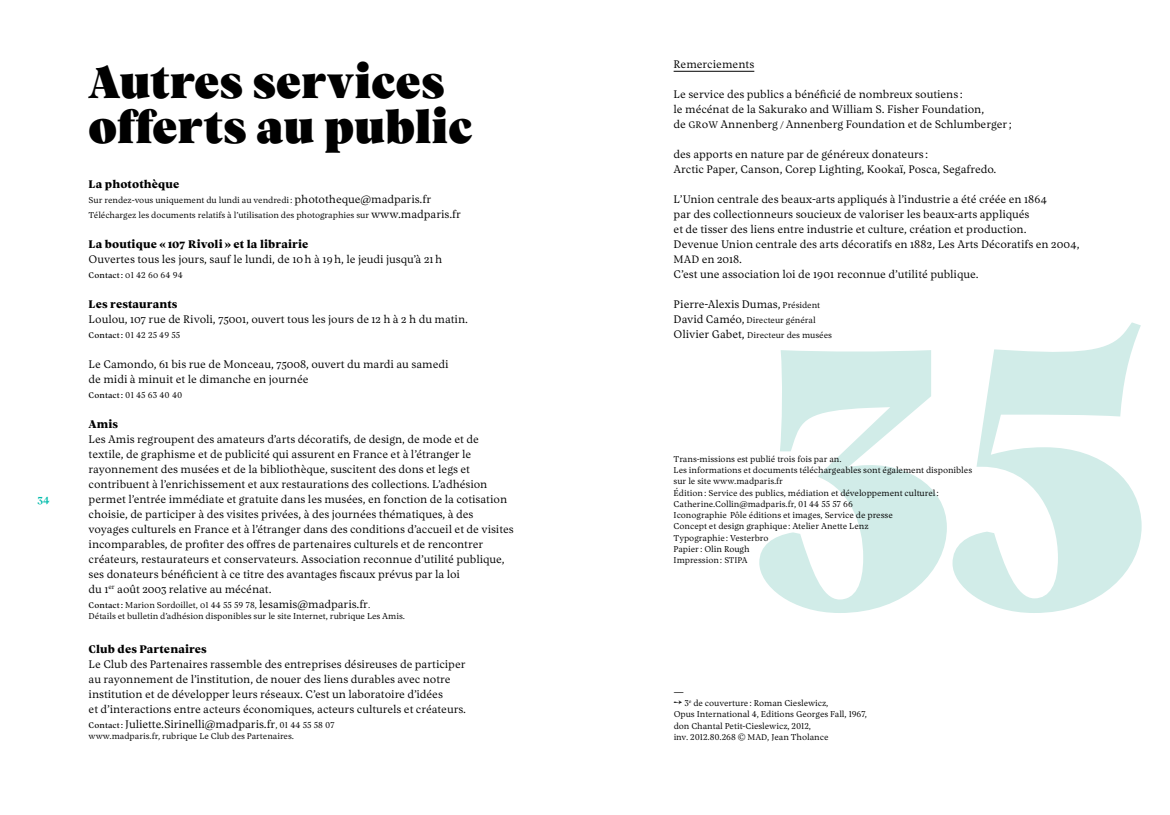
<style>
.page{position:relative;width:1170px;height:815px;background:#fff}
.page>*{position:absolute;margin:0;border:0;box-sizing:border-box;transform-origin:0 0}
.t1{font:46.25px/45px "Vesterbro Poster";letter-spacing:.02em;color:#000}
.t2{font:300 11.25px/15px "Vesterbro";letter-spacing:-.005em;color:#000}
.t3{font:800 11.25px "Vesterbro";letter-spacing:.01em;color:#000}
.t4{font:500 11.25px "Vesterbro";color:#00bcac}
.t5{font:300 10px "Vesterbro";color:#000}
.t6{font:300 8.75px/11.2px "Vesterbro";letter-spacing:-.005em;color:#000}
.s1{font-size:11.25px}
.s2{font-weight:400;font-size:8.38px}
.s3{font-size:8.75px}
.s4{font-size:9.75px}
.s5{font-size:11px}
.s6{font-size:8.5px}
</style>
<div class="page">
<svg style="left:759px;top:322px;width:382px;height:291px"></svg>
<hr style="left:673px;top:71px;width:81px;height:1px;background:#000">
<p class="t4" style="left:38px;top:492px;width:14px">34</p>
<h1 class="t1" style="left:89px;top:60px;width:385px">Autres services offerts au public</h1>
<p class="t3" style="left:89px;top:177px;width:92px">La photothèque</p>
<p class="t6" style="left:89px;top:193px;width:374px;line-height:15px">Sur rendez-vous uniquement du lundi au vendredi: <span class="s1">phototheque@madparis.fr<br></span>Téléchargez les documents relatifs à l’utilisation des photographies sur <span class="s1">www.madparis.fr</span></p>
<p class="t3" style="left:89px;top:237px;width:221px">La boutique «107 Rivoli» et la librairie</p>
<p class="t2" style="left:89px;top:252px;width:355px">Ouvertes tous les jours, sauf le lundi, de 10h à 19h, le jeudi jusqu’à 21h</p>
<p class="t6" style="left:89px;top:269px;width:96px"><span class="s2">Contact:</span> 01 42 60 64 94</p>
<p class="t3" style="left:89px;top:297px;width:90px">Les restaurants</p>
<p class="t2" style="left:89px;top:312px;width:381px">Loulou, 107 rue de Rivoli, 75001, ouvert tous les jours de 12 h à 2 h du matin.</p>
<p class="t6" style="left:89px;top:329px;width:93px"><span class="s2">Contact:</span> 01 42 25 49 55</p>
<p class="t2" style="left:89px;top:357px;width:361px">Le Camondo, 61 bis rue de Monceau, 75008, ouvert du mardi au samedi de midi à minuit et le dimanche en journée</p>
<p class="t6" style="left:89px;top:389px;width:95px"><span class="s2">Contact:</span> 01 45 63 40 40</p>
<p class="t3" style="left:89px;top:417px;width:31px">Amis</p>
<p class="t2" style="left:89px;top:432px;width:426px">Les Amis regroupent des amateurs d’arts décoratifs, de design, de mode et de textile, de graphisme et de publicité qui assurent en France et à l’étranger le rayonnement des musées et de la bibliothèque, suscitent des dons et legs et contribuent à l’enrichissement et aux restaurations des collections. L’adhésion permet l’entrée immédiate et gratuite dans les musées, en fonction de la cotisation choisie, de participer à des visites privées, à des journées thématiques, à des voyages culturels en France et à l’étranger dans des conditions d’accueil et de visites incomparables, de profiter des offres de partenaires culturels et de rencontrer créateurs, restaurateurs et conservateurs. Association reconnue d’utilité publique, ses donateurs bénéficient à ce titre des avantages fiscaux prévus par la loi<br>du 1<sup>er</sup> août 2003 relative au mécénat.</p>
<p class="t6" style="left:89px;top:599px;width:318px"><span class="s2">Contact:</span> Marion Sordoillet, 01 44 55 59 78, <span class="s1">lesamis@madparis.fr</span>.<br>Détails et bulletin d’adhésion disponibles sur le site Internet, rubrique Les Amis.</p>
<p class="t3" style="left:89px;top:642px;width:120px">Club des Partenaires</p>
<p class="t2" style="left:89px;top:657px;width:379px">Le Club des Partenaires rassemble des entreprises désireuses de participer au rayonnement de l’institution, de nouer des liens durables avec notre institution et de développer leurs réseaux. C’est un laboratoire d’idées<br>et d’interactions entre acteurs économiques, acteurs culturels et créateurs.<br><span class="s2">Contact:</span> Juliette.Sirinelli@madparis.fr<span class="s3">, 01 44 55 58 07</span></p>
<p class="t6" style="left:89px;top:731px;width:207px">www.madparis.fr, rubrique Le Club des Partenaires.</p>
<p class="t2" style="left:673px;top:57px;width:82px">Remerciements</p>
<p class="t2" style="left:673px;top:87px;width:340px">Le service des publics a bénéficié de nombreux soutiens :<br>le mécénat de la Sakurako and William S. Fisher Foundation,<br>de <span class="s4">GR</span>o<span class="s4">W</span> Annenberg <span class="s3">/</span> Annenberg Foundation et de Schlumberger ;</p>
<p class="t2" style="left:673px;top:147px;width:324px">des apports en nature par de généreux donateurs :<br>Arctic Paper, Canson, Corep Lighting, Kookaï, Posca, Segafredo.</p>
<p class="t2" style="left:673px;top:192px;width:407px">L’Union centrale des beaux-arts appliqués à l’industrie a été créée en 1864<br>par des collectionneurs soucieux de valoriser les beaux-arts appliqués<br>et de tisser des liens entre industrie et culture, création et production.<br>Devenue Union centrale des arts décoratifs en 1882, Les Arts Décoratifs en 2004, <span class="s5">MAD</span> en 2018.<br>C’est une association loi de 1901 reconnue d’utilité publique.</p>
<p class="t2" style="left:673px;top:297px;width:148px">Pierre-Alexis Dumas, <span class="s3">Président</span></p>
<p class="t6" style="left:673px;top:313px;width:160px;line-height:15px"><span class="s1">David Caméo,</span> Directeur général<br><span class="s1">Olivier Gabet,</span> Directeur des musées</p>
<p class="t6" style="left:673px;top:453px;width:300px">Trans-missions est publié trois fois par an.<br>Les informations et documents téléchargeables sont également disponibles sur le site www.madparis.fr<br>Édition: Service des publics, médiation et développement culturel:<br>Catherine.Collin@madparis.fr, 01 44 55 57 66<br>Iconographie Pôle éditions et images, Service de presse<br>Concept et design graphique: Atelier Anette Lenz<br>Typographie: Vesterbro<br>Papier : Olin Rough<br>Impression: <span class="s6">STIPA</span></p>
<p class="t5" style="left:673px;top:686px;width:11px">—</p>
<p class="t6" style="left:673px;top:697px;width:195px"><span class="s1">→</span> 3<sup>e</sup> de couverture: Roman Cieslewicz,<br>Opus International 4, Editions Georges Fall, 1967, don Chantal Petit-Cieslewicz, 2012,<br>inv. 2012.80.268 © <span class="s6">MAD</span>, Jean Tholance</p>
</div>
